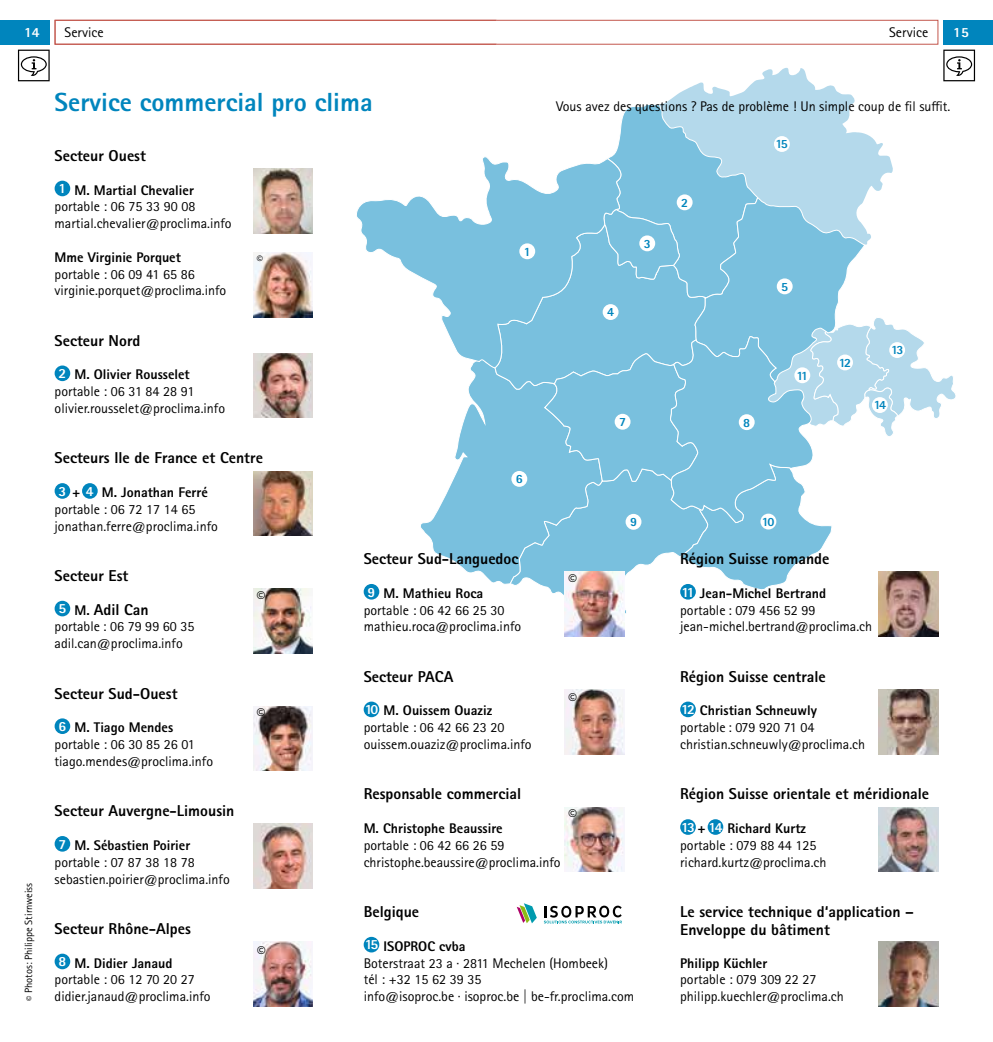
<style>
.page{position:relative;width:993px;height:1042px;background:#fff}
.page>*{position:absolute;margin:0;border:0;box-sizing:border-box;transform-origin:0 0}
.t1{font:800 26.25px "Rotis Sans Serif Pro";color:#0085bd}
.t2{font:16.97px "Rotis Sans Serif Pro";color:#000}
.t3{font:800 15.75px/33.6px "Rotis Sans Serif Pro";color:#000}
.t4{font:14px/16.8px "Rotis Sans Serif Pro";color:#000}
.t5{font:800 14px "Rotis Sans Serif Pro";color:#000}
.t6{font:800 14px "Rotis Sans Serif Pro";color:#fff}
.t7{font:800 12.6px "Rotis Sans Serif Pro";letter-spacing:-.135em;color:#0085bd}
.t8{font:12.25px "Rotis Sans Serif Pro";color:#000}
.t9{font:10.5px "Rotis Sans Serif Pro";color:#000}
.s1{font-weight:800;color:#fff}
.s2{font-weight:800}
.s3{font-size:14px;color:#fff}
.s4{font-size:14px}
</style>
<div class="page">
<div style="left:0;top:20px;width:50px;height:25px;background:#0085bd"></div>
<div style="left:943px;top:20px;width:49px;height:25px;background:#0085bd"></div>
<div style="left:496px;top:20px;width:442px;height:25px;border:1px solid #c3574d"></div>
<div style="left:55px;top:20px;width:442px;height:25px;border:1px solid #c3574d"></div>
<svg style="left:18px;top:50px;width:32px;height:31px"></svg>
<svg style="left:943px;top:50px;width:31px;height:31px"></svg>
<svg style="left:662px;top:67px;width:193px;height:37px"></svg>
<svg style="left:357px;top:196px;width:63px;height:80px"></svg>
<svg style="left:420px;top:104px;width:536px;height:516px"></svg>
<div style="left:519px;top:243px;width:16px;height:16px;background:#fff;border-radius:50%"></div>
<div style="left:676px;top:194px;width:16px;height:16px;background:#fff;border-radius:50%"></div>
<div style="left:639px;top:235px;width:16px;height:16px;background:#fff;border-radius:50%"></div>
<div style="left:602px;top:304px;width:16px;height:16px;background:#fff;border-radius:50%"></div>
<div style="left:776px;top:278px;width:16px;height:16px;background:#fff;border-radius:50%"></div>
<div style="left:511px;top:471px;width:16px;height:16px;background:#fff;border-radius:50%"></div>
<div style="left:614px;top:414px;width:16px;height:16px;background:#fff;border-radius:50%"></div>
<div style="left:738px;top:414px;width:16px;height:16px;background:#fff;border-radius:50%"></div>
<div style="left:625px;top:514px;width:16px;height:16px;background:#fff;border-radius:50%"></div>
<div style="left:760px;top:514px;width:16px;height:15px;background:#fff;border-radius:50%"></div>
<div style="left:794px;top:367px;width:16px;height:16px;background:#fff;border-radius:50%"></div>
<div style="left:836px;top:354px;width:16px;height:16px;background:#fff;border-radius:50%"></div>
<div style="left:888px;top:342px;width:16px;height:16px;background:#fff;border-radius:50%"></div>
<div style="left:773px;top:136px;width:16px;height:16px;background:#fff;border-radius:50%"></div>
<div style="left:871px;top:397px;width:16px;height:16px;background:#fff;border-radius:50%"></div>
<svg style="left:516px;top:903px;width:20px;height:20px"></svg>
<svg style="left:543px;top:905px;width:78px;height:18px"></svg>
<div style="left:55px;top:181px;width:15px;height:15px;background:#0085bd;border-radius:50%"></div>
<div style="left:55px;top:365px;width:15px;height:16px;background:#0085bd;border-radius:50%"></div>
<div style="left:55px;top:483px;width:15px;height:16px;background:#0085bd;border-radius:50%"></div>
<div style="left:82px;top:483px;width:16px;height:16px;background:#0085bd;border-radius:50%"></div>
<div style="left:55px;top:601px;width:15px;height:15px;background:#0085bd;border-radius:50%"></div>
<div style="left:55px;top:718px;width:15px;height:16px;background:#0085bd;border-radius:50%"></div>
<div style="left:55px;top:836px;width:15px;height:15px;background:#0085bd;border-radius:50%"></div>
<div style="left:55px;top:953px;width:15px;height:16px;background:#0085bd;border-radius:50%"></div>
<div style="left:680px;top:584px;width:15px;height:15px;background:#0085bd;border-radius:50%"></div>
<div style="left:363px;top:937px;width:16px;height:15px;background:#0085bd;border-radius:50%"></div>
<div style="left:680px;top:701px;width:15px;height:16px;background:#0085bd;border-radius:50%"></div>
<div style="left:680px;top:819px;width:15px;height:16px;background:#0085bd;border-radius:50%"></div>
<div style="left:707px;top:819px;width:16px;height:16px;background:#0085bd;border-radius:50%"></div>
<div style="left:363px;top:584px;width:16px;height:15px;background:#0085bd;border-radius:50%"></div>
<div style="left:363px;top:701px;width:16px;height:16px;background:#0085bd;border-radius:50%"></div>
<img style="left:253px;top:169px;width:60px;height:64px">
<img style="left:253px;top:253px;width:60px;height:64px">
<img style="left:253px;top:353px;width:60px;height:65px">
<img style="left:253px;top:471px;width:60px;height:64px">
<img style="left:253px;top:589px;width:60px;height:64px">
<img style="left:564px;top:807px;width:60px;height:64px">
<img style="left:253px;top:706px;width:60px;height:65px">
<img style="left:253px;top:824px;width:60px;height:64px">
<img style="left:878px;top:572px;width:60px;height:64px">
<img style="left:878px;top:689px;width:60px;height:65px">
<img style="left:878px;top:807px;width:60px;height:64px">
<img style="left:564px;top:572px;width:60px;height:64px">
<img style="left:564px;top:689px;width:60px;height:65px">
<img style="left:253px;top:941px;width:60px;height:65px">
<img style="left:878px;top:941px;width:60px;height:65px">
<p class="t6" style="left:24px;top:23px;width:17px">14</p>
<p class="t4" style="left:64px;top:24px;width:41px">Service</p>
<p class="t4" style="left:888px;top:24px;width:41px">Service</p>
<p class="t6" style="left:952px;top:23px;width:17px">15</p>
<p class="t9" style="left:22px;top:1001px;width:120px;rotate:-90deg">© Photos: Philippe Stirnweiss</p>
<h1 class="t1" style="left:55px;top:85px;width:319px">Service commercial pro clima</h1>
<p class="t4" style="left:556px;top:97px;width:396px">Vous avez des questions ? Pas de problème ! Un simple coup de fil suffit.</p>
<p class="t3" style="left:55px;top:139px;width:93px">Secteur Ouest</p>
<p class="t4" style="left:55px;top:181px;width:178px"><span class="s1">1</span> <span class="s2">M. Martial Chevalier </span>portable : 06 75 33 90 08 martial.chevalier@proclima.info</p>
<p class="t5" style="left:55px;top:248px;width:128px">Mme Virginie Porquet</p>
<p class="t4" style="left:55px;top:265px;width:173px">portable : 06 09 41 65 86 virginie.porquet@proclima.info</p>
<p class="t3" style="left:55px;top:323px;width:87px">Secteur Nord</p>
<p class="t4" style="left:55px;top:366px;width:172px"><span class="s1">2</span> <span class="s2">M. Olivier Rousselet </span>portable : 06 31 84 28 91 olivier.rousselet@proclima.info</p>
<p class="t3" style="left:55px;top:441px;width:210px">Secteurs Ile de France et Centre</p>
<p class="t4" style="left:55px;top:484px;width:165px"><span class="s1">3</span> <span class="s2">+</span> <span class="s1">4</span> <span class="s2">M. Jonathan Ferré </span>portable : 06 72 17 14 65 jonathan.ferre@proclima.info</p>
<p class="t3" style="left:55px;top:559px;width:96px">Secteur Est<br><span class="s3">5</span> <span class="s4">M.</span> Adil Can</p>
<p class="t4" style="left:55px;top:618px;width:141px">portable : 06 79 99 60 35 adil.can@proclima.info</p>
<p class="t3" style="left:55px;top:676px;width:124px">Secteur Sud-Ouest</p>
<p class="t4" style="left:55px;top:719px;width:160px"><span class="s1">6</span> <span class="s2">M. Tiago Mendes </span>portable : 06 30 85 26 01 tiago.mendes@proclima.info</p>
<p class="t3" style="left:55px;top:794px;width:181px">Secteur Auvergne-Limousin</p>
<p class="t4" style="left:55px;top:837px;width:176px"><span class="s1">7</span> <span class="s2">M. Sébastien Poirier </span>portable : 07 87 38 18 78 sebastien.poirier@proclima.info</p>
<p class="t3" style="left:55px;top:911px;width:138px">Secteur Rhône-Alpes</p>
<p class="t4" style="left:55px;top:954px;width:157px"><span class="s1">8</span> <span class="s2">M. Didier Janaud </span>portable : 06 12 70 20 27 didier.janaud@proclima.info</p>
<p class="t8" style="left:257px;top:253px;width:8px">©</p>
<p class="t2" style="left:257px;top:587px;width:10px">©</p>
<p class="t2" style="left:257px;top:705px;width:10px">©</p>
<p class="t2" style="left:257px;top:942px;width:10px">©</p>
<p class="t7" style="left:523px;top:243px;width:9px">1</p>
<p class="t7" style="left:515px;top:471px;width:9px">6</p>
<p class="t3" style="left:363px;top:542px;width:156px">Secteur Sud-Languedoc</p>
<p class="t4" style="left:363px;top:585px;width:159px"><span class="s1">9</span> <span class="s2">M. Mathieu Roca </span>portable : 06 42 66 25 30 mathieu.roca@proclima.info</p>
<p class="t3" style="left:363px;top:659px;width:91px">Secteur PACA</p>
<p class="t4" style="left:363px;top:702px;width:169px"><span class="s1">10</span> <span class="s2">M. Ouissem Ouaziz </span>portable : 06 42 66 23 20 ouissem.ouaziz@proclima.info</p>
<p class="t3" style="left:363px;top:777px;width:159px">Responsable commercial</p>
<p class="t5" style="left:363px;top:819px;width:140px">M. Christophe Beaussire</p>
<p class="t4" style="left:363px;top:837px;width:198px">portable : 06 42 66 26 59 christophe.beaussire@proclima.info</p>
<p class="t2" style="left:568px;top:570px;width:10px">©</p>
<p class="t2" style="left:568px;top:689px;width:10px">©</p>
<p class="t2" style="left:568px;top:805px;width:10px">©</p>
<p class="t7" style="left:607px;top:304px;width:9px">4</p>
<p class="t7" style="left:643px;top:235px;width:9px">3</p>
<p class="t7" style="left:681px;top:194px;width:9px">2</p>
<p class="t7" style="left:619px;top:414px;width:9px">7</p>
<p class="t7" style="left:743px;top:414px;width:9px">8</p>
<p class="t7" style="left:775px;top:136px;width:14px">15</p>
<p class="t7" style="left:781px;top:278px;width:9px">5</p>
<p class="t7" style="left:796px;top:367px;width:13px">11</p>
<p class="t7" style="left:838px;top:354px;width:14px">12</p>
<p class="t7" style="left:890px;top:342px;width:14px">13</p>
<p class="t7" style="left:873px;top:397px;width:14px">14</p>
<p class="t7" style="left:629px;top:514px;width:9px">9</p>
<p class="t7" style="left:761px;top:514px;width:14px">10</p>
<p class="t3" style="left:680px;top:542px;width:151px">Région Suisse romande</p>
<p class="t4" style="left:680px;top:585px;width:193px"><span class="s1">11</span> <span class="s2">Jean-Michel Bertrand </span>portable : 079 456 52 99 jean-michel.bertrand@proclima.ch</p>
<p class="t3" style="left:680px;top:659px;width:147px">Région Suisse centrale</p>
<p class="t4" style="left:680px;top:702px;width:186px"><span class="s1">12</span> <span class="s2">Christian Schneuwly<br></span>portable : 079 920 71 04 christian.schneuwly@proclima.ch</p>
<p class="t3" style="left:680px;top:777px;width:250px">Région Suisse orientale et méridionale</p>
<p class="t4" style="left:680px;top:820px;width:148px"><span class="s1">13</span> <span class="s2">+</span> <span class="s1">14</span> <span class="s2">Richard Kurtz </span>portable : 079 88 44 125 richard.kurtz@proclima.ch</p>
<p class="t3" style="left:363px;top:895px;width:57px">Belgique</p>
<p class="t4" style="left:363px;top:937px;width:272px"><span class="s1">15</span> <span class="s2">ISOPROC cvba<br></span>Boterstraat 23 a · 2811 Mechelen (Hombeek)<br>tél : +32 15 62 39 35<br>info@isoproc.be · isoproc.be | be-fr.proclima.com</p>
<p class="t3" style="left:680px;top:903px;width:235px;line-height:17.5px">Le service technique d‘application –<br>Enveloppe du bâtiment</p>
<p class="t5" style="left:680px;top:954px;width:89px">Philipp Küchler</p>
<p class="t4" style="left:680px;top:971px;width:165px">portable : 079 309 22 27 philipp.kuechler@proclima.ch</p>
</div>
